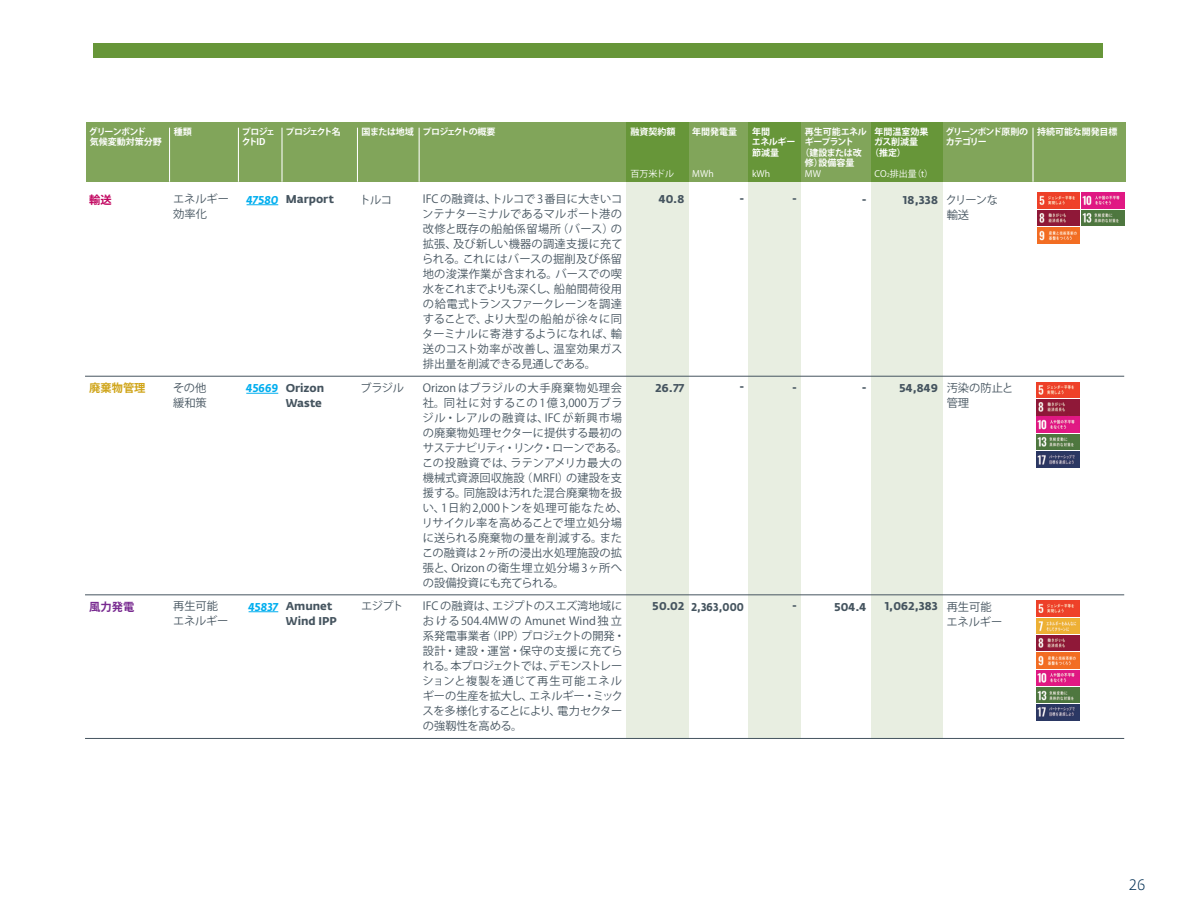
<style>
.page{position:relative;width:1188px;height:918px;background:#fff}
.page>*{position:absolute;margin:0;border:0;box-sizing:border-box;transform-origin:0 0}
.t1{font:300 15px "Fedra Sans Pro";color:#002e53}
.t2{font:11.25px/15px "Koz Go Pro";color:#45545f}
.t3{font:700 11.25px/15px "Fedra Sans Pro";color:#45545f}
.t4{font:italic 700 11.25px "Fedra Sans Pro";letter-spacing:.025em;color:#00aeef}
.t5{font:700 11.25px "Fedra Sans Pro";color:#45545f;scale:.92 1}
.t6{font:700 11.25px "Koz Go Pro";color:#cfa418}
.t7{font:700 11.25px "Koz Go Pro";color:#782a90}
.t8{font:700 11.25px "Koz Go Pro";color:#c1035e}
.t9{font:700 9px/10.5px "Koz Go Pro";letter-spacing:-.03em;color:#fff}
.t10{font:700 9px/10.5px "Koz Go Pro";letter-spacing:-.05em;color:#fff}
.t11{font:9px "Koz Go Pro";color:#fff}
.t12{font:700 9px "Koz Go Pro";letter-spacing:-.095em;color:#fff}
.t13{font:700 9px/10.5px "Koz Go Pro";letter-spacing:-.09em;color:#fff}
.t14{font:700 9px "Koz Go Pro";color:#fff}
.t15{font:700 9px "Koz Go Pro";letter-spacing:-.135em;color:#fff}
.t16{font:700 9px "Koz Go Pro";letter-spacing:-.105em;color:#fff}
.s1{font-size:5.4px}
</style>
<div class="page">
<div style="left:627px;top:179px;width:62px;height:560px;background:#e8eee1"></div>
<div style="left:748px;top:179px;width:53px;height:560px;background:#e8eee1"></div>
<div style="left:871px;top:179px;width:71px;height:560px;background:#e8eee1"></div>
<hr style="left:85px;top:376px;width:1039px;height:1px;background:#45545f">
<hr style="left:85px;top:595px;width:1039px;height:1px;background:#45545f">
<hr style="left:85px;top:738px;width:1039px;height:1px;background:#45545f">
<img style="left:1037px;top:193px;width:43px;height:15px">
<img style="left:1037px;top:210px;width:43px;height:16px">
<img style="left:1037px;top:228px;width:43px;height:15px">
<img style="left:1082px;top:193px;width:42px;height:15px">
<img style="left:1082px;top:210px;width:42px;height:16px">
<img style="left:1037px;top:382px;width:42px;height:16px">
<img style="left:1037px;top:400px;width:42px;height:15px">
<img style="left:1037px;top:417px;width:42px;height:15px">
<img style="left:1037px;top:434px;width:42px;height:16px">
<img style="left:1037px;top:452px;width:42px;height:15px">
<img style="left:1037px;top:601px;width:42px;height:15px">
<img style="left:1037px;top:618px;width:42px;height:33px">
<img style="left:1037px;top:653px;width:42px;height:15px">
<img style="left:1037px;top:670px;width:42px;height:33px">
<img style="left:1037px;top:705px;width:42px;height:15px">
<div style="left:94px;top:43px;width:1009px;height:14px;background:#679639"></div>
<hr style="left:247px;top:204px;width:31px;height:1px;background:#00aeef">
<hr style="left:246px;top:393px;width:32px;height:1px;background:#00aeef">
<svg style="left:249px;top:611px;width:29px;height:1px"></svg>
<div style="left:87px;top:122px;width:1039px;height:59px;background:#81a55a"></div>
<div style="left:627px;top:122px;width:62px;height:59px;background:#679639"></div>
<div style="left:748px;top:122px;width:53px;height:59px;background:#679639"></div>
<div style="left:871px;top:122px;width:71px;height:59px;background:#679639"></div>
<hr style="left:281px;top:128px;width:2px;height:54px;background:#fff">
<hr style="left:419px;top:128px;width:1px;height:54px;background:#fff">
<hr style="left:357px;top:128px;width:1px;height:54px;background:#fff">
<hr style="left:169px;top:128px;width:1px;height:54px;background:#fff">
<hr style="left:238px;top:128px;width:1px;height:54px;background:#fff">
<hr style="left:1032px;top:128px;width:2px;height:54px;background:#fff">
<p class="t16" style="left:89px;top:126px;width:58px">グリーンボンド</p>
<p class="t9" style="left:174px;top:127px;width:19px">種類</p>
<p class="t9" style="left:362px;top:127px;width:54px">国または地域</p>
<p class="t14" style="left:90px;top:136px;width:73px">気候変動対策分野</p>
<p class="t15" style="left:286px;top:126px;width:57px">プロジェクト名</p>
<p class="t12" style="left:423px;top:126px;width:74px">プロジェクトの概要</p>
<p class="t9" style="left:692px;top:127px;width:46px">年間発電量</p>
<p class="t11" style="left:692px;top:168px;width:23px">MWh</p>
<p class="t13" style="left:242px;top:127px;width:35px">プロジェクトID</p>
<p class="t9" style="left:630px;top:127px;width:46px">融資契約額</p>
<p class="t11" style="left:630px;top:168px;width:45px">百万米ドル</p>
<p class="t9" style="left:752px;top:127px;width:45px">年間<br>エネルギー節減量</p>
<p class="t11" style="left:752px;top:168px;width:20px">kWh</p>
<p class="t9" style="left:805px;top:127px;width:63px">再生可能エネル</p>
<p class="t9" style="left:805px;top:137px;width:51px">ギープラント</p>
<p class="t9" style="left:801px;top:148px;width:63px">（建設または改</p>
<p class="t9" style="left:805px;top:158px;width:51px">修）設備容量</p>
<p class="t11" style="left:805px;top:168px;width:18px">MW</p>
<p class="t9" style="left:875px;top:127px;width:55px">年間温室効果</p>
<p class="t9" style="left:874px;top:137px;width:45px">ガス削減量</p>
<p class="t9" style="left:870px;top:148px;width:37px">（推定）</p>
<p class="t11" style="left:875px;top:168px;width:60px">CO<span class="s1">2</span>排出量（t）</p>
<p class="t10" style="left:945px;top:127px;width:173px">グリーンボンド原則の 持続可能な開発目標カテゴリー</p>
<p class="t8" style="left:89px;top:192px;width:24px">輸送</p>
<p class="t6" style="left:89px;top:381px;width:58px">廃棄物管理</p>
<p class="t7" style="left:89px;top:599px;width:46px">風力発電</p>
<p class="t2" style="left:173px;top:192px;width:57px">エネルギー効率化</p>
<p class="t4" style="left:247px;top:193px;width:33px">47580</p>
<p class="t3" style="left:286px;top:192px;width:50px">Marport</p>
<p class="t2" style="left:173px;top:381px;width:35px">その他緩和策</p>
<p class="t4" style="left:246px;top:381px;width:33px">45669</p>
<p class="t3" style="left:286px;top:380px;width:40px">Orizon<br>Waste</p>
<p class="t2" style="left:173px;top:599px;width:57px">再生可能エネルギー</p>
<p class="t3" style="left:286px;top:599px;width:53px">Amunet<br>Wind IPP</p>
<p class="t4" style="left:249px;top:600px;width:31px">45837</p>
<p class="t2" style="left:360px;top:192px;width:34px">トルコ</p>
<p class="t2" style="left:361px;top:381px;width:45px">ブラジル</p>
<p class="t2" style="left:361px;top:599px;width:44px">エジプト</p>
<p class="t2" style="left:422px;top:192px;width:202px;text-align:justify">IFC の融資は、トルコで 3番目に大きいコンテナターミナルであるマルポート港の改修と既存の船舶係留場所（バース）の拡張、及び新しい機器の調達支援に充てられる。これにはバースの掘削及び係留地の浚渫作業が含まれる。バースでの喫水をこれまでよりも深くし、船舶間荷役用の給電式トランスファークレーンを調達することで、より大型の船舶が徐々に同ターミナルに寄港するようになれば、輸送のコスト効率が改善し、温室効果ガス排出量を削減できる見通しである。</p>
<p class="t2" style="left:422px;top:380px;width:207px">Orizonはブラジルの大手廃棄物処理会社。同社に対するこの1億3,000万ブラジル・レアルの融資は、IFCが新興市場の廃棄物処理セクターに提供する最初のサステナビリティ・リンク・ローンである。この投融資では、ラテンアメリカ最大の機械式資源回収施設（MRFI）の建設を支援する。同施設は汚れた混合廃棄物を扱い、1日約 2,000トンを処理可能なため、リサイクル率を高めることで埋立処分場に送られる廃棄物の量を削減する。またこの融資は 2ヶ所の浸出水処理施設の拡張と、Orizon の衛生埋立処分場3ヶ所への設備投資にも充てられる。</p>
<p class="t2" style="left:422px;top:599px;width:204px">IFC の融資は、エジプトのスエズ湾地域における504.4MW の Amunet Wind 独立系発電事業者（IPP）プロジェクトの開発・設計・建設・運営・保守の支援に充てられる。本プロジェクトでは、デモンストレーションと複製を通じて再生可能エネルギーの生産を拡大し、エネルギー・ミックスを多様化することにより、電力セクターの強靱性を高める。</p>
<p class="t3" style="left:659px;top:192px;width:27px">40.8</p>
<p class="t3" style="left:740px;top:191px;width:6px">-</p>
<p class="t3" style="left:656px;top:380px;width:30px">26.77</p>
<p class="t3" style="left:740px;top:380px;width:6px">-</p>
<p class="t3" style="left:652px;top:599px;width:33px">50.02</p>
<p class="t5" style="left:691px;top:600px;width:59px">2,363,000</p>
<p class="t3" style="left:793px;top:192px;width:6px">-</p>
<p class="t3" style="left:793px;top:380px;width:6px">-</p>
<p class="t3" style="left:862px;top:192px;width:6px">-</p>
<p class="t3" style="left:903px;top:192px;width:37px">18,338</p>
<p class="t2" style="left:946px;top:192px;width:54px">クリーンな輸送</p>
<p class="t3" style="left:862px;top:381px;width:6px">-</p>
<p class="t3" style="left:899px;top:381px;width:40px">54,849</p>
<p class="t2" style="left:947px;top:381px;width:68px">汚染の防止と管理</p>
<p class="t3" style="left:793px;top:599px;width:6px">-</p>
<p class="t3" style="left:834px;top:599px;width:34px">504.4</p>
<p class="t3" style="left:885px;top:599px;width:55px">1,062,383</p>
<p class="t2" style="left:947px;top:599px;width:57px">再生可能エネルギー</p>
<h1 class="t1" style="left:1129px;top:876px;width:17px">26</h1>
</div>
